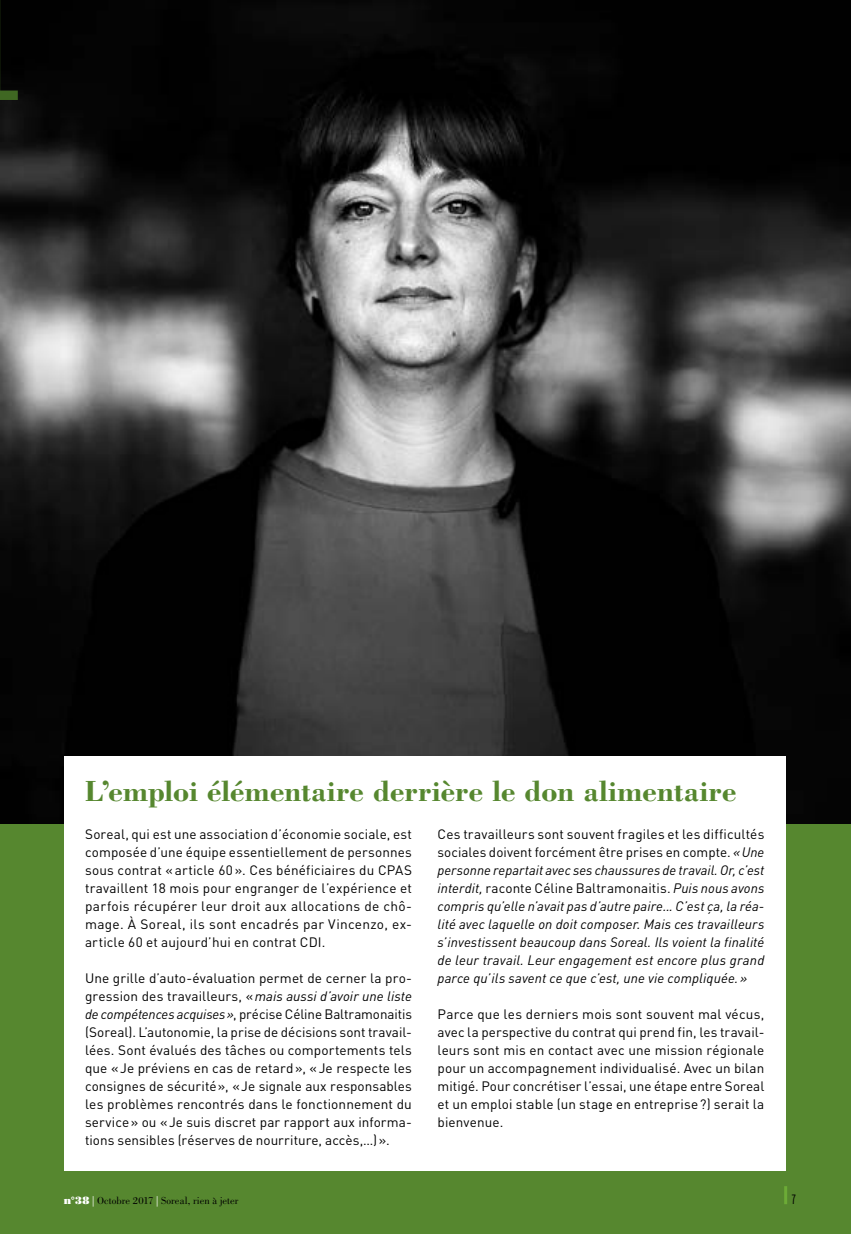
<style>
.page{position:relative;width:851px;height:1234px;background:#fff}
.page>*{position:absolute;margin:0;border:0;box-sizing:border-box;transform-origin:0 0}
.t1{font:700 30px "Bodoni";color:#56872f}
.t2{font:13.5px/18px "DIN";letter-spacing:.01em;color:#000;text-align:justify}
.t3{font:italic 13.5px/18px "DIN";letter-spacing:.01em;color:#000;text-align:justify}
.t4{font:300 extra-condensed 13.5px "Interstate";color:#000}
.t5{font:10.5px "Bodoni";letter-spacing:.005em;color:#000}
.s1{font-style:italic}
.s2{font-style:normal}
.s3{font-family:"Bodoni Poster";color:#fff}
.s4{color:#fff}
</style>
<div class="page">
<img style="left:0;top:0;width:850px;height:824px">
<svg style="left:0;top:0;width:18px;height:175px;background:#10130e"></svg>
<div style="left:0;top:824px;width:850px;height:409px;background:#56872f"></div>
<div style="left:64px;top:755px;width:721px;height:414px;background:#fff"></div>
<hr style="left:784px;top:1185px;width:3px;height:18px;background:#6cab36">
<h1 class="t1" style="left:85px;top:772px;width:653px">L’emploi élémentaire derrière le don alimentaire</h1>
<p class="t2" style="left:85px;top:825px;width:328px">Soreal, qui est une association d’économie sociale, est composée d’une équipe essentiellement de personnes sous contrat «article 60». Ces bénéficiaires du CPAS travaillent 18 mois pour engranger de l’expérience et parfois récupérer leur droit aux allocations de chô&shy;mage. À Soreal, ils sont encadrés par Vincenzo, ex&shy;article 60 et aujourd’hui en contrat CDI.</p>
<p class="t2" style="left:85px;top:969px;width:328px">Une grille d’auto-évaluation permet de cerner la pro&shy;gression des travailleurs, «<span class="s1">mais aussi d’avoir une liste de compétences acquises»</span>, précise Céline Baltramonaitis (Soreal). L’autonomie, la prise de décisions sont travail&shy;lées. Sont évalués des tâches ou comportements tels que «Je préviens en cas de retard», «Je respecte les consignes de sécurité», «Je signale aux responsables les problèmes rencontrés dans le fonctionnement du service» ou «Je suis discret par rapport aux informa&shy;tions sensibles (réserves de nourriture, accès,…)».</p>
<p class="t3" style="left:437px;top:825px;width:328px"><span class="s2">Ces travailleurs sont souvent fragiles et les difficultés sociales doivent forcément être prises en compte.</span> «Une personne repartait avec ses chaussures de travail. Or, c’est interdit, <span class="s2">raconte Céline Baltramonaitis.</span> Puis nous avons compris qu’elle n’avait pas d’autre paire... C’est ça, la réa&shy;lité avec laquelle on doit composer. Mais ces travailleurs s’investissent beaucoup dans Soreal. Ils voient la finalité de leur travail. Leur engagement est encore plus grand parce qu’ils savent ce que c’est, une vie compliquée.»</p>
<p class="t2" style="left:437px;top:1005px;width:328px">Parce que les derniers mois sont souvent mal vécus, avec la perspective du contrat qui prend fin, les travail&shy;leurs sont mis en contact avec une mission régionale pour un accompagnement individualisé. Avec un bilan mitigé. Pour concrétiser l’essai, une étape entre Soreal et un emploi stable (un stage en entreprise?) serait la bienvenue.</p>
<p class="t5" style="left:64px;top:1194px;width:176px"><span class="s3">n°38</span> <span class="s4">|</span> Octobre 2017 <span class="s4">|</span> Soreal, rien à jeter</p>
<p class="t4" style="left:791px;top:1191px;width:6px">7</p>
</div>
